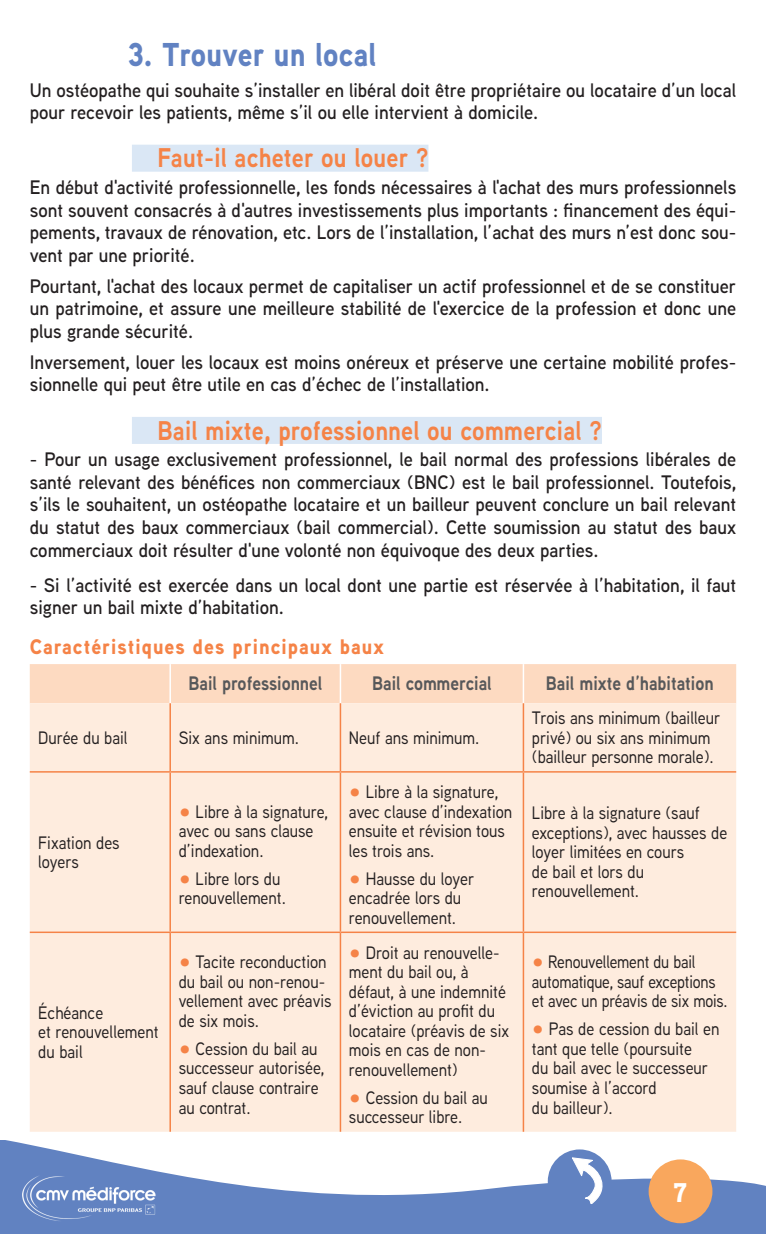
<style>
.page{position:relative;width:766px;height:1234px;background:#fff}
.page>*{position:absolute;margin:0;border:0;box-sizing:border-box;transform-origin:0 0}
.t1{font:900 33px "Aaux Next";letter-spacing:.01em;color:#6182c2;scale:.9 1}
.t2{font:700 27px "Aaux Next";letter-spacing:.01em;color:#f58347;scale:.9 1}
.t3{font:900 27px "Aaux Next";color:#fff}
.t4{font:900 21px "Aaux Next";letter-spacing:.05em;color:#f58347;scale:.95 1}
.t5{font:600 19.5px/22.5px "Aaux Next";color:#231f20;scale:.95 1}
.t6{font:700 19.5px "Aaux Next";color:#57585a;scale:.9 1}
.t7{font:500 18px/19.5px "Aaux Next";color:#231f20;scale:.9 1}
.t8{font:500 18px/19.5px "Aaux Next";color:#231f20;scale:.87 1}
.s1{font-size:25.5px;color:#f58347}
</style>
<div class="page">
<svg style="left:0;top:1140px;width:765px;height:93px;fill:#6182c1"></svg>
<div style="left:547px;top:1149px;width:64px;height:63px;background:#6182c1;border-radius:50%"></div>
<div style="left:648px;top:1159px;width:64px;height:63px;background:#f9a75d;border-radius:50%"></div>
<svg style="left:572px;top:1156px;width:37px;height:51px"></svg>
<img style="left:15px;top:1171px;width:148px;height:53px">
<div style="left:132px;top:145px;width:296px;height:27px;background:#dae7f5"></div>
<div style="left:132px;top:417px;width:469px;height:27px;background:#dae7f5"></div>
<div style="left:30px;top:664px;width:706px;height:39px;background:#fddac1"></div>
<div style="left:30px;top:703px;width:706px;height:428px;background:#feecde"></div>
<hr style="left:169px;top:664px;width:2px;height:39px;background:#fff">
<hr style="left:339px;top:664px;width:2px;height:39px;background:#fff">
<hr style="left:522px;top:664px;width:2px;height:39px;background:#fff">
<hr style="left:169px;top:703px;width:2px;height:68px;background:#f58347">
<hr style="left:339px;top:703px;width:2px;height:68px;background:#f58347">
<hr style="left:522px;top:703px;width:2px;height:68px;background:#f58347">
<hr style="left:30px;top:771px;width:140px;height:1px;background:#f58347">
<hr style="left:170px;top:771px;width:170px;height:1px;background:#f58347">
<hr style="left:169px;top:772px;width:2px;height:159px;background:#f58347">
<hr style="left:340px;top:771px;width:183px;height:1px;background:#f58347">
<hr style="left:339px;top:772px;width:2px;height:159px;background:#f58347">
<hr style="left:523px;top:771px;width:213px;height:1px;background:#f58347">
<hr style="left:522px;top:772px;width:2px;height:159px;background:#f58347">
<hr style="left:30px;top:931px;width:140px;height:1px;background:#f58347">
<hr style="left:170px;top:931px;width:170px;height:1px;background:#f58347">
<hr style="left:169px;top:932px;width:2px;height:199px;background:#f58347">
<hr style="left:340px;top:931px;width:183px;height:1px;background:#f58347">
<hr style="left:339px;top:932px;width:2px;height:199px;background:#f58347">
<hr style="left:523px;top:931px;width:213px;height:1px;background:#f58347">
<hr style="left:522px;top:932px;width:2px;height:199px;background:#f58347">
<h1 class="t1" style="left:128px;top:30px;width:278px">3. Trouver un local</h1>
<p class="t5" style="left:30px;top:78px;width:744px">Un ostéopathe qui souhaite s’installer en libéral doit être propriétaire ou locataire d’un local pour recevoir les patients, même s’il ou elle intervient à domicile.</p>
<h2 class="t2" style="left:157px;top:139px;width:303px">Faut-il acheter ou louer ?</h2>
<p class="t5" style="left:30px;top:176px;width:745px;text-align:justify">En début d'activité professionnelle, les fonds nécessaires à l'achat des murs professionnels sont souvent consacrés à d'autres investissements plus importants : financement des équi&shy;pements, travaux de rénovation, etc. Lors de l’installation, l’achat des murs n’est donc sou&shy;vent par une priorité.</p>
<p class="t5" style="left:30px;top:274px;width:745px;text-align:justify">Pourtant, l'achat des locaux permet de capitaliser un actif professionnel et de se constituer un patrimoine, et assure une meilleure stabilité de l'exercice de la profession et donc une plus grande sécurité.</p>
<p class="t5" style="left:30px;top:350px;width:744px">Inversement, louer les locaux est moins onéreux et préserve une certaine mobilité profes&shy;sionnelle qui peut être utile en cas d’échec de l’installation.</p>
<h2 class="t2" style="left:157px;top:411px;width:495px">Bail mixte, professionnel ou commercial ?</h2>
<p class="t5" style="left:30px;top:448px;width:745px;text-align:justify">- Pour un usage exclusivement professionnel, le bail normal des professions libérales de santé relevant des bénéfices non commerciaux (BNC) est le bail professionnel. Toutefois, s’ils le souhaitent, un ostéopathe locataire et un bailleur peuvent conclure un bail relevant du statut des baux commerciaux (bail commercial). Cette soumission au statut des baux commerciaux doit résulter d'une volonté non équivoque des deux parties.</p>
<p class="t5" style="left:30px;top:573px;width:745px">- Si l’activité est exercée dans un local dont une partie est réservée à l’habitation, il faut signer un bail mixte d’habitation.</p>
<p class="t4" style="left:30px;top:631px;width:374px">Caractéristiques des principaux baux</p>
<p class="t6" style="left:188px;top:669px;width:150px">Bail professionnel</p>
<p class="t6" style="left:372px;top:669px;width:134px">Bail commercial</p>
<p class="t6" style="left:545px;top:669px;width:188px">Bail mixte d’habitation</p>
<p class="t7" style="left:38px;top:727px;width:101px">Durée du bail</p>
<p class="t7" style="left:179px;top:727px;width:135px">Six ans minimum.</p>
<p class="t7" style="left:349px;top:727px;width:146px">Neuf ans minimum.</p>
<p class="t7" style="left:531px;top:707px;width:211px">Trois ans minimum (bailleur privé) ou six ans minimum (bailleur personne morale).</p>
<p class="t7" style="left:38px;top:831px;width:92px">Fixation des loyers</p>
<p class="t7" style="left:38px;top:1001px;width:135px">Échéance<br>et renouvellement du bail</p>
<p class="t7" style="left:179px;top:801px;width:167px"><span class="s1">•</span> Libre à la signature, avec ou sans clause d’indexation.</p>
<p class="t7" style="left:179px;top:868px;width:121px"><span class="s1">•</span> Libre lors du renouvellement.</p>
<p class="t7" style="left:179px;top:951px;width:171px"><span class="s1">•</span> Tacite reconduction du bail ou non-renou&shy;vellement avec préavis de six mois.</p>
<p class="t7" style="left:179px;top:1038px;width:163px"><span class="s1">•</span> Cession du bail au successeur autorisée, sauf clause contraire au contrat.</p>
<p class="t7" style="left:349px;top:781px;width:183px"><span class="s1">•</span> Libre à la signature, avec clause d’indexation ensuite et révision tous les trois ans.</p>
<p class="t7" style="left:349px;top:868px;width:141px"><span class="s1">•</span> Hausse du loyer encadrée lors du renouvellement.</p>
<p class="t7" style="left:349px;top:941px;width:179px"><span class="s1">•</span> Droit au renouvelle&shy;ment du bail ou, à défaut, à une indemnité d’éviction au profit du locataire (préavis de six mois en cas de non&shy;renouvellement)</p>
<p class="t7" style="left:349px;top:1086px;width:156px"><span class="s1">•</span> Cession du bail au successeur libre.</p>
<p class="t7" style="left:531px;top:802px;width:218px">Libre à la signature (sauf exceptions), avec hausses de loyer limitées en cours<br>de bail et lors du renouvellement.</p>
<p class="t8" style="left:531px;top:951px;width:226px"><span class="s1">•</span> Renouvellement du bail automatique, sauf exceptions et avec un préavis de six mois.</p>
<p class="t7" style="left:531px;top:1018px;width:210px"><span class="s1">•</span> Pas de cession du bail en tant que telle (poursuite<br>du bail avec le successeur soumise à l’accord<br>du bailleur).</p>
<h2 class="t3" style="left:673px;top:1172px;width:15px">7</h2>
</div>
